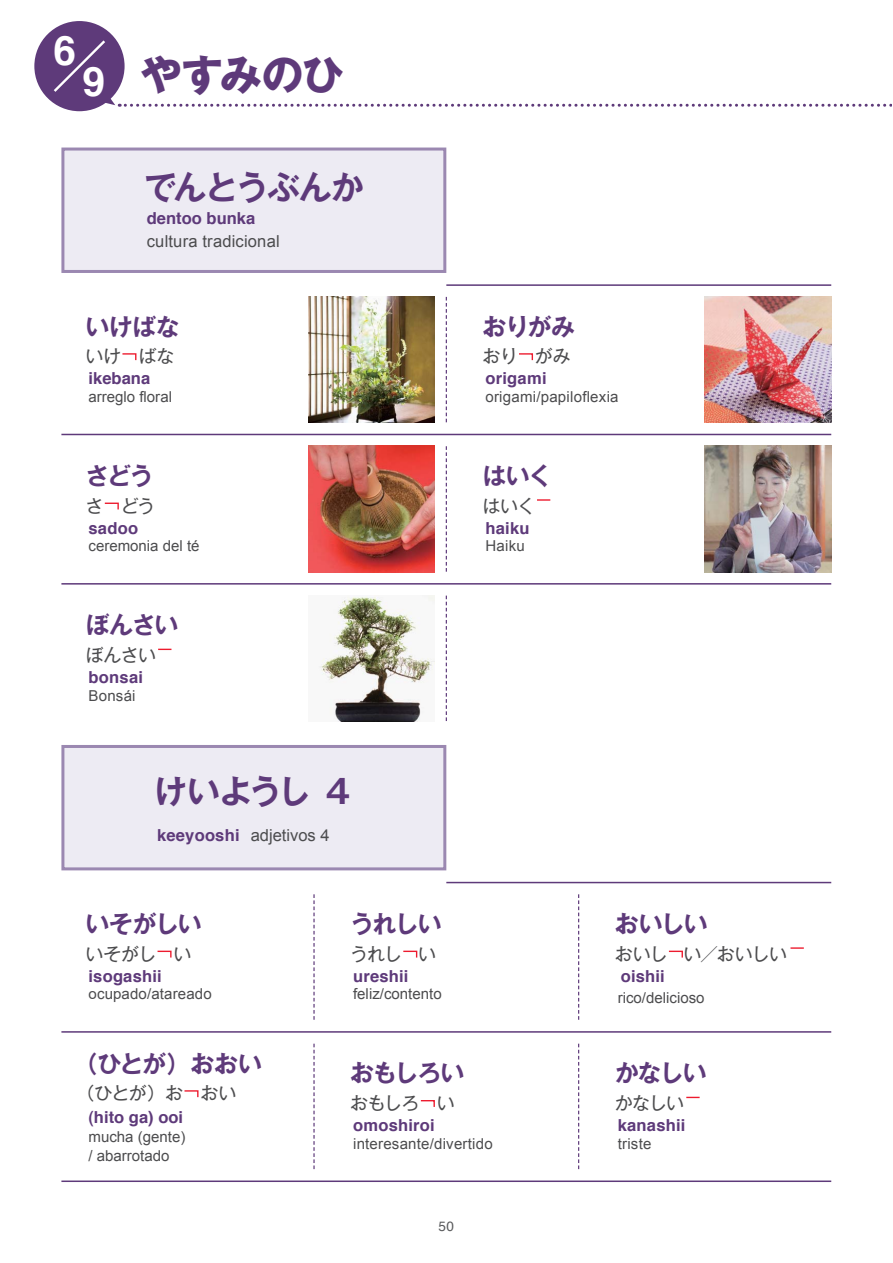
<style>
.page{position:relative;width:893px;height:1263px;background:#fff}
.page>*{position:absolute;margin:0;border:0;box-sizing:border-box;transform-origin:0 0}
.t1{font:42.15px "Gothic MB101 Pro Bold 90 msp RKSJ H";letter-spacing:-.025em;color:#5e3a7a}
.t2{font:700 40.65px "Helvetica";color:#fff}
.t3{font:33px "Gothic MB101 Pro De Bold 90 msp RKSJ H";letter-spacing:-.055em;color:#5e3a7a}
.t4{font:24px "Gothic MB101 Pro De Bold 90 msp RKSJ H";letter-spacing:-.045em;color:#5e3a7a}
.t5{font:18px "Gothic MB101 Pro Regular 90 msp RKSJ H";letter-spacing:-.03em;color:#4c4c4e}
.t6{font:700 16.5px "Helvetica";letter-spacing:.01em;color:#5e3a7a}
.t7{font:16.5px "Arial";letter-spacing:.01em;color:#4c4c4e}
.t8{font:15px/18.6px "Arial";color:#4c4c4e}
.s1{font-style:inherit}
.s2{font-family:"Helvetica";font-weight:700;color:#5e3a7a}
</style>
<div class="page">
<img style="left:319px;top:595px;width:115px;height:127px">
<img style="left:308px;top:446px;width:126px;height:126px">
<img style="left:308px;top:296px;width:126px;height:127px">
<img style="left:705px;top:446px;width:126px;height:126px">
<img style="left:705px;top:296px;width:126px;height:127px">
<div style="left:34px;top:21px;width:91px;height:90px;background:#5e3a7a;border-radius:50%"></div>
<svg style="left:51px;top:38px;width:840px;height:69px"></svg>
<div style="left:63px;top:149px;width:382px;height:122px;background:#edebf3"></div>
<div style="left:61px;top:148px;width:385px;height:125px;border:3px solid #9b88b1"></div>
<hr style="left:446px;top:284px;width:385px;height:2px;background:#5e3a7a">
<svg style="left:122px;top:353px;width:15px;height:8px"></svg>
<svg style="left:446px;top:297px;width:1px;height:125px"></svg>
<svg style="left:519px;top:353px;width:14px;height:8px"></svg>
<hr style="left:61px;top:434px;width:770px;height:1px;background:#5e3a7a">
<svg style="left:104px;top:502px;width:15px;height:8px"></svg>
<svg style="left:446px;top:446px;width:1px;height:126px"></svg>
<svg style="left:537px;top:499px;width:13px;height:2px"></svg>
<hr style="left:61px;top:583px;width:770px;height:2px;background:#5e3a7a">
<svg style="left:158px;top:649px;width:13px;height:1px"></svg>
<svg style="left:446px;top:596px;width:1px;height:125px"></svg>
<div style="left:63px;top:746px;width:382px;height:123px;background:#edebf3"></div>
<div style="left:61px;top:745px;width:385px;height:125px;border:3px solid #9b88b1"></div>
<hr style="left:446px;top:882px;width:385px;height:1px;background:#5e3a7a">
<svg style="left:157px;top:950px;width:15px;height:8px"></svg>
<svg style="left:313px;top:894px;width:2px;height:126px"></svg>
<svg style="left:403px;top:950px;width:15px;height:8px"></svg>
<svg style="left:578px;top:894px;width:1px;height:126px"></svg>
<svg style="left:668px;top:950px;width:15px;height:8px"></svg>
<svg style="left:790px;top:947px;width:14px;height:2px"></svg>
<hr style="left:61px;top:1031px;width:770px;height:2px;background:#5e3a7a">
<svg style="left:184px;top:1090px;width:15px;height:8px"></svg>
<svg style="left:313px;top:1044px;width:2px;height:125px"></svg>
<svg style="left:420px;top:1100px;width:15px;height:7px"></svg>
<svg style="left:578px;top:1044px;width:1px;height:125px"></svg>
<svg style="left:686px;top:1097px;width:14px;height:1px"></svg>
<hr style="left:61px;top:1181px;width:770px;height:1px;background:#5e3a7a">
<h2 class="t2" style="left:53px;top:33px;width:24px">6</h2>
<h2 class="t2" style="left:82px;top:64px;width:24px">9</h2>
<h1 class="t1" style="left:140px;top:59px;width:206px">やすみのひ</h1>
<h3 class="t3" style="left:144px;top:175px;width:221px">でんとうぶんか</h3>
<p class="t6" style="left:147px;top:212px;width:110px">dentoo bunka</p>
<p class="t7" style="left:147px;top:230px;width:134px">cultura tradicional</p>
<h3 class="t4" style="left:85px;top:318px;width:96px">いけばな</h3>
<p class="t5" style="left:85px;top:350px;width:91px">いけ ばな</p>
<p class="t6" style="left:88px;top:372px;width:63px">ikebana</p>
<p class="t8" style="left:88px;top:388px;width:85px">arreglo floral</p>
<h3 class="t4" style="left:85px;top:467px;width:70px">さどう</h3>
<p class="t5" style="left:85px;top:499px;width:71px">さ どう</p>
<p class="t6" style="left:88px;top:521px;width:51px">sadoo</p>
<p class="t8" style="left:88px;top:537px;width:113px">ceremonia del té</p>
<h3 class="t4" style="left:85px;top:616px;width:95px">ぼんさい</h3>
<p class="t5" style="left:85px;top:649px;width:72px">ぼんさい</p>
<p class="t6" style="left:88px;top:670px;width:56px">bonsai</p>
<p class="t8" style="left:88px;top:686px;width:49px"><span class="s1">B</span>onsái</p>
<h3 class="t4" style="left:482px;top:318px;width:94px">おりがみ</h3>
<p class="t5" style="left:482px;top:350px;width:90px">おり がみ</p>
<p class="t6" style="left:485px;top:372px;width:63px">origami</p>
<p class="t8" style="left:485px;top:388px;width:135px">origami/papiloflexia</p>
<h3 class="t4" style="left:482px;top:467px;width:71px">はいく</h3>
<p class="t5" style="left:482px;top:499px;width:54px">はいく</p>
<p class="t6" style="left:485px;top:521px;width:46px">haiku</p>
<p class="t8" style="left:485px;top:537px;width:41px"><span class="s1">H</span>aiku</p>
<h3 class="t3" style="left:154px;top:780px;width:202px">けいようし ４</h3>
<p class="t7" style="left:157px;top:825px;width:174px"><span class="s2">keeyooshi</span> adjetivos 4</p>
<h3 class="t4" style="left:85px;top:915px;width:118px">いそがしい</h3>
<p class="t5" style="left:85px;top:947px;width:107px">いそがし い</p>
<p class="t6" style="left:88px;top:969px;width:75px">isogashii</p>
<p class="t8" style="left:88px;top:985px;width:125px">ocupado/atareado</p>
<h3 class="t4" style="left:73px;top:1055px;width:190px">（ひとが）おおい</h3>
<p class="t5" style="left:76px;top:1087px;width:162px">（ひとが）お おい</p>
<p class="t6" style="left:88px;top:1111px;width:96px">(hito ga) ooi</p>
<p class="t8" style="left:88px;top:1128px;width:98px">mucha (gente) / abarrotado</p>
<h3 class="t4" style="left:350px;top:915px;width:93px">うれしい</h3>
<p class="t5" style="left:350px;top:947px;width:87px">うれし い</p>
<p class="t6" style="left:353px;top:969px;width:57px">ureshii</p>
<p class="t8" style="left:353px;top:985px;width:90px">feliz/contento</p>
<h3 class="t4" style="left:350px;top:1064px;width:116px">おもしろい</h3>
<p class="t5" style="left:350px;top:1097px;width:106px">おもしろ い</p>
<p class="t6" style="left:353px;top:1118px;width:83px">omoshiroi</p>
<p class="t8" style="left:353px;top:1134px;width:141px">interesante/divertido</p>
<h3 class="t4" style="left:615px;top:915px;width:95px">おいしい</h3>
<p class="t5" style="left:615px;top:947px;width:174px">おいし い／おいしい</p>
<p class="t6" style="left:621px;top:969px;width:45px">oishii</p>
<p class="t8" style="left:618px;top:989px;width:88px">rico/delicioso</p>
<h3 class="t4" style="left:615px;top:1064px;width:93px">かなしい</h3>
<p class="t5" style="left:615px;top:1097px;width:71px">かなしい</p>
<p class="t6" style="left:618px;top:1118px;width:69px">kanashii</p>
<p class="t8" style="left:618px;top:1134px;width:35px">triste</p>
</div>
